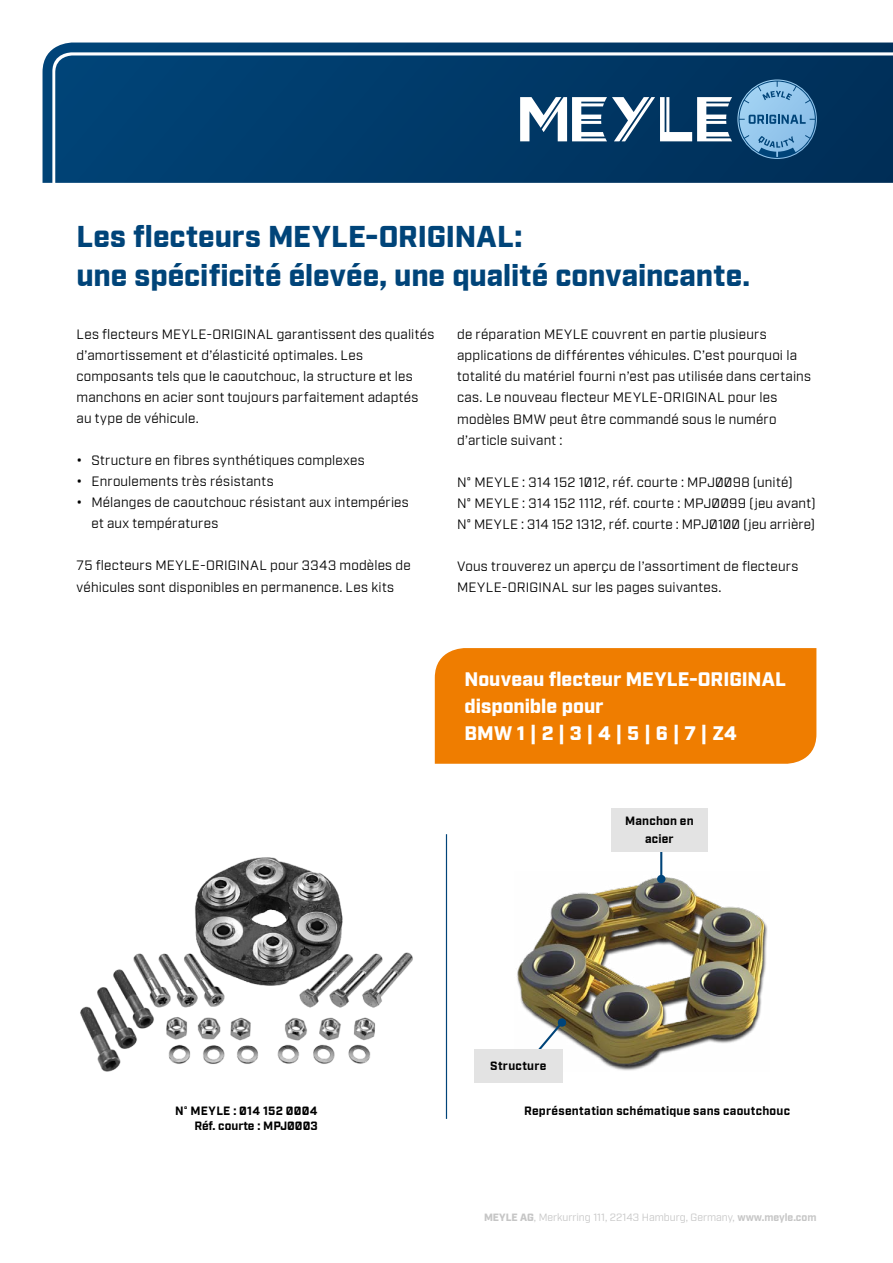
<style>
.page{position:relative;width:893px;height:1263px;background:#fff}
.page>*{position:absolute;margin:0;border:0;box-sizing:border-box;transform-origin:0 0}
.t1{font:900 30px/39px "Industry Meyle";color:#004479}
.t2{font:900 19.5px/27px "Industry Meyle";color:#fff}
.t3{font:13.5px/21px "Industry Meyle";letter-spacing:.015em;color:#000}
.t4{font:700 12px/15px "Industry Meyle";letter-spacing:.015em;color:#000;text-align:right}
.t5{font:10.5px "Industry Meyle";color:#c6c6c6}
.s1{font-weight:700}
.s2{font-weight:900}
</style>
<div class="page">
<hr style="left:446px;top:834px;width:1px;height:285px;background:#004479">
<img style="left:80px;top:857px;width:333px;height:215px">
<img style="left:517px;top:872px;width:251px;height:199px">
<div style="left:435px;top:648px;width:381px;height:116px;background:#ef7d00"></div>
<hr style="left:660px;top:846px;width:2px;height:33px;background:#004479">
<div style="left:657px;top:875px;width:8px;height:8px;background:#004479;border-radius:50%"></div>
<svg style="left:534px;top:1018px;width:33px;height:37px"></svg>
<div style="left:611px;top:808px;width:96px;height:43px;background:#e3e3e3"></div>
<div style="left:474px;top:1049px;width:88px;height:33px;background:#e3e3e3"></div>
<svg style="left:43px;top:43px;width:850px;height:140px;background:#09416e"></svg>
<svg style="left:738px;top:81px;width:78px;height:77px;background:#6397c0"></svg>
<svg style="left:520px;top:97px;width:212px;height:44px"></svg>
<h1 class="t1" style="left:77px;top:219px;width:675px">Les flecteurs MEYLE-ORIGINAL:<br>une spécificité élevée, une qualité convaincante.</h1>
<p class="t3" style="left:77px;top:325px;width:359px">Les flecteurs MEYLE-ORIGINAL garantissent des qualités d’amortissement et d’élasticité optimales. Les composants tels que le caoutchouc, la structure et les manchons en acier sont toujours parfaitement adaptés au type de véhicule.</p>
<p class="t3" style="left:77px;top:451px;width:290px"><span class="s1">•</span> Structure en fibres synthétiques complexes</p>
<p class="t3" style="left:77px;top:472px;width:199px"><span class="s1">•</span> Enroulements très résistants</p>
<p class="t3" style="left:91px;top:493px;width:319px;text-indent:-15px"><span class="s1">•</span> Mélanges de caoutchouc résistant aux intempéries et aux températures</p>
<p class="t3" style="left:77px;top:556px;width:336px">75 flecteurs MEYLE-ORIGINAL pour 3343 modèles de véhicules sont disponibles en permanence. Les kits</p>
<p class="t3" style="left:457px;top:325px;width:355px">de réparation MEYLE couvrent en partie plusieurs applications de différentes véhicules. C’est pourquoi la totalité du matériel fourni n’est pas utilisée dans certains cas. Le nouveau flecteur MEYLE-ORIGINAL pour les modèles BMW peut être commandé sous le numéro d’article suivant :</p>
<p class="t3" style="left:457px;top:472px;width:360px">N° MEYLE : 314 152 1012, réf. courte : MPJ0098 (unité)<br>N° MEYLE : 314 152 1112, réf. courte : MPJ0099 (jeu avant)<br>N° MEYLE : 314 152 1312, réf. courte : MPJ0100 (jeu arrière)</p>
<p class="t3" style="left:457px;top:556px;width:343px">Vous trouverez un aperçu de l’assortiment de flecteurs<br>MEYLE-ORIGINAL sur les pages suivantes.</p>
<h2 class="t2" style="left:465px;top:667px;width:323px">Nouveau flecteur MEYLE-ORIGINAL disponible pour<br>BMW 1 | 2 | 3 | 4 | 5 | 6 | 7 | Z4</h2>
<p class="t4" style="left:625px;top:812px;width:70px;line-height:18px;text-align:center">Manchon en acier</p>
<p class="t4" style="left:490px;top:1059px;width:58px">Structure</p>
<p class="t4" style="left:175px;top:1104px;width:144px">N° MEYLE : 014 152 0004<br>Réf. courte : MPJ0003</p>
<p class="t4" style="left:524px;top:1104px;width:267px">Représentation schématique sans caoutchouc</p>
<p class="t5" style="left:484px;top:1211px;width:334px"><span class="s2">MEYLE AG</span>, Merkurring 111, 22143 Hamburg, Germany, <span class="s1">www.meyle.com</span></p>
</div>
